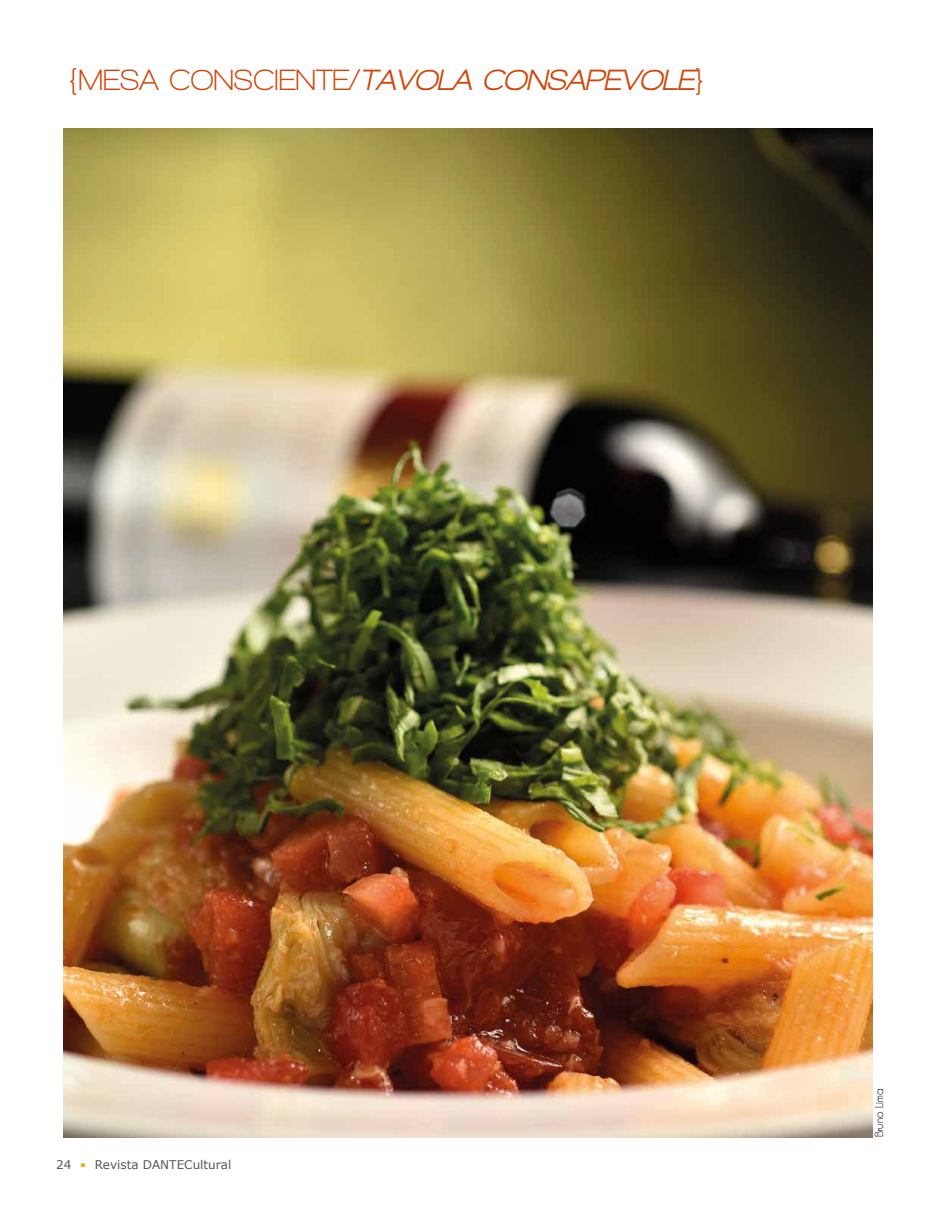
<style>
.page{position:relative;width:936px;height:1212px;background:#fff}
.page>*{position:absolute;margin:0;border:0;box-sizing:border-box;transform-origin:0 0}
.t1{font:700 30px "Walkway";color:#d0470a}
.t2{font:12px "MS Reference Sans Serif";color:#575756}
.t3{font:12px "Champagne&Limousines";letter-spacing:.01em;color:#000}
.s1{font-weight:800;font-style:italic}
.s2{color:#f8ab10}
</style>
<div class="page">
<img style="left:63px;top:129px;width:809px;height:1008px">
<p class="t1" style="left:68px;top:64px;width:638px">{MESA CONSCIENTE/<span class="s1">TAVOLA CONSAPEVOLE</span>}</p>
<p class="t2" style="left:56px;top:1157px;width:177px">24 <span class="s2">•</span> Revista DANTECultural</p>
<p class="t3" style="left:872px;top:1137px;width:51px;rotate:-90deg">Bruno Lima</p>
</div>
